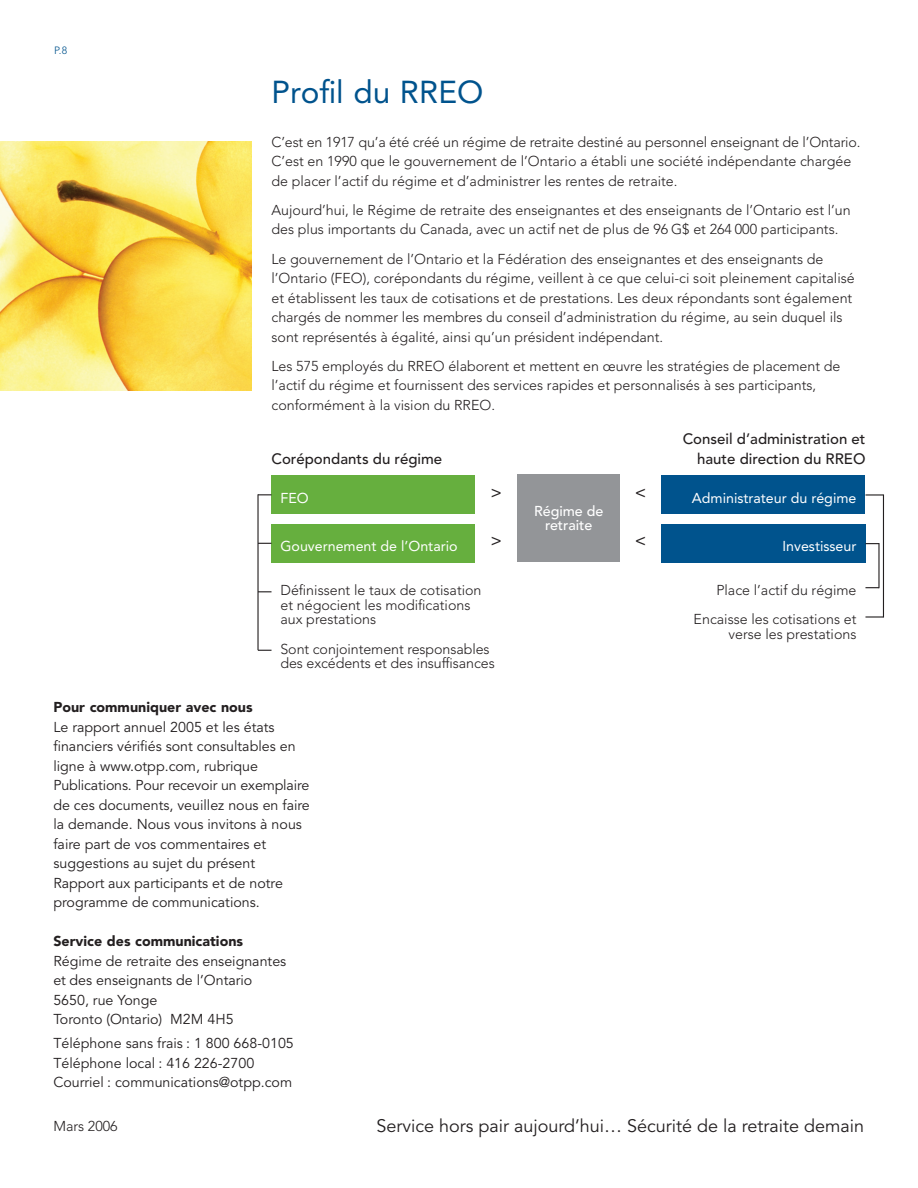
<style>
.page{position:relative;width:918px;height:1188px;background:#fff}
.page>*{position:absolute;margin:0;border:0;box-sizing:border-box;transform-origin:0 0}
.t1{font:31.5px "Avenir";color:#00538d}
.t2{font:18px "Avenir";color:#231f20}
.t3{font:500 16.35px "Avenir";color:#231f20}
.t4{font:500 15px/19.5px "Avenir";color:#231f20;text-align:right}
.t5{font:300 14.25px/19.5px "Avenir";color:#231f20}
.t6{font:14.25px/19.5px "Avenir";color:#231f20}
.t7{font:14.25px "Avenir";color:#fff}
.t8{font:900 14.25px "Avenir";color:#231f20}
.t9{font:500 14.25px/14.5px "Avenir";color:#fff;text-align:center}
.t10{font:300 10.5px "Avenir";color:#00538d}
</style>
<div class="page">
<div style="left:661px;top:475px;width:204px;height:39px;background:#00538d"></div>
<div style="left:661px;top:524px;width:204px;height:39px;background:#00538d"></div>
<div style="left:517px;top:475px;width:103px;height:87px;background:#939598"></div>
<div style="left:271px;top:475px;width:204px;height:39px;background:#66af3e"></div>
<div style="left:271px;top:524px;width:204px;height:39px;background:#66af3e"></div>
<svg style="left:865px;top:543px;width:13px;height:1px"></svg>
<svg style="left:865px;top:587px;width:13px;height:1px"></svg>
<hr style="left:878px;top:543px;width:2px;height:45px;background:#231f20">
<svg style="left:259px;top:494px;width:13px;height:1px"></svg>
<svg style="left:259px;top:543px;width:13px;height:1px"></svg>
<svg style="left:259px;top:591px;width:13px;height:1px"></svg>
<svg style="left:258px;top:650px;width:14px;height:1px"></svg>
<hr style="left:257px;top:494px;width:2px;height:156px;background:#231f20">
<svg style="left:865px;top:494px;width:18px;height:2px"></svg>
<svg style="left:865px;top:616px;width:18px;height:2px"></svg>
<hr style="left:883px;top:495px;width:1px;height:122px;background:#231f20">
<img style="left:0;top:141px;width:252px;height:249px">
<p class="t10" style="left:54px;top:46px;width:15px">P.8</p>
<h1 class="t1" style="left:271px;top:79px;width:213px">Profil du RREO</h1>
<p class="t5" style="left:271px;top:133px;width:591px">C’est en 1917 qu’a été créé un régime de retraite destiné au personnel enseignant de l’Ontario.<br>C’est en 1990 que le gouvernement de l’Ontario a établi une société indépendante chargée de placer l’actif du régime et d’administrer les rentes de retraite.</p>
<p class="t5" style="left:271px;top:201px;width:581px">Aujourd’hui, le Régime de retraite des enseignantes et des enseignants de l’Ontario est l’un des plus importants du Canada, avec un actif net de plus de 96 G$ et 264 000 participants.</p>
<p class="t5" style="left:271px;top:250px;width:585px">Le gouvernement de l’Ontario et la Fédération des enseignantes et des enseignants de l’Ontario (FEO), corépondants du régime, veillent à ce que celui-ci soit pleinement capitalisé et établissent les taux de cotisations et de prestations. Les deux répondants sont également chargés de nommer les membres du conseil d’administration du régime, au sein duquel ils sont représentés à égalité, ainsi qu’un président indépendant.</p>
<p class="t5" style="left:271px;top:357px;width:571px">Les 575 employés du RREO élaborent et mettent en œuvre les stratégies de placement de l’actif du régime et fournissent des services rapides et personnalisés à ses participants, conformément à la vision du RREO.</p>
<p class="t4" style="left:271px;top:450px;width:172px">Corépondants du régime</p>
<p class="t4" style="left:683px;top:431px;width:184px">Conseil d’administration et haute direction du RREO</p>
<p class="t7" style="left:280px;top:492px;width:30px">FEO</p>
<p class="t7" style="left:280px;top:540px;width:179px">Gouvernement de l’Ontario</p>
<p class="t3" style="left:491px;top:485px;width:12px">&gt;</p>
<p class="t3" style="left:491px;top:534px;width:12px">&gt;</p>
<p class="t9" style="left:534px;top:505px;width:71px">Régime de retraite</p>
<p class="t3" style="left:635px;top:485px;width:12px">&lt;</p>
<p class="t3" style="left:635px;top:534px;width:12px">&lt;</p>
<p class="t7" style="left:692px;top:492px;width:166px">Administrateur du régime</p>
<p class="t7" style="left:783px;top:540px;width:75px">Investisseur</p>
<p class="t5" style="left:280px;top:584px;width:203px;line-height:14.5px">Définissent le taux de cotisation et négocient les modifications aux prestations</p>
<p class="t5" style="left:280px;top:643px;width:216px;line-height:14.5px">Sont conjointement responsables des excédents et des insuffisances</p>
<p class="t5" style="left:694px;top:577px;width:164px;line-height:29.2px;text-align:right">Place l’actif du régime<br>Encaisse les cotisations et</p>
<p class="t5" style="left:728px;top:625px;width:129px">verse les prestations</p>
<p class="t8" style="left:53px;top:701px;width:201px">Pour communiquer avec nous</p>
<p class="t6" style="left:53px;top:719px;width:258px">Le rapport annuel 2005 et les états financiers vérifiés sont consultables en ligne à www.otpp.com, rubrique Publications. Pour recevoir un exemplaire de ces documents, veuillez nous en faire la demande. Nous vous invitons à nous faire part de vos commentaires et suggestions au sujet du présent<br>Rapport aux participants et de notre programme de communications.</p>
<p class="t8" style="left:53px;top:935px;width:191px">Service des communications</p>
<p class="t6" style="left:53px;top:953px;width:234px">Régime de retraite des enseignantes et des enseignants de l’Ontario<br>5650, rue Yonge<br>Toronto (Ontario) M2M 4H5</p>
<p class="t6" style="left:53px;top:1035px;width:242px">Téléphone sans frais : 1 800 668-0105<br>Téléphone local : 416 226-2700<br>Courriel : communications@otpp.com</p>
<p class="t5" style="left:53px;top:1118px;width:66px">Mars 2006</p>
<p class="t2" style="left:377px;top:1118px;width:489px">Service hors pair aujourd’hui… Sécurité de la retraite demain</p>
</div>
